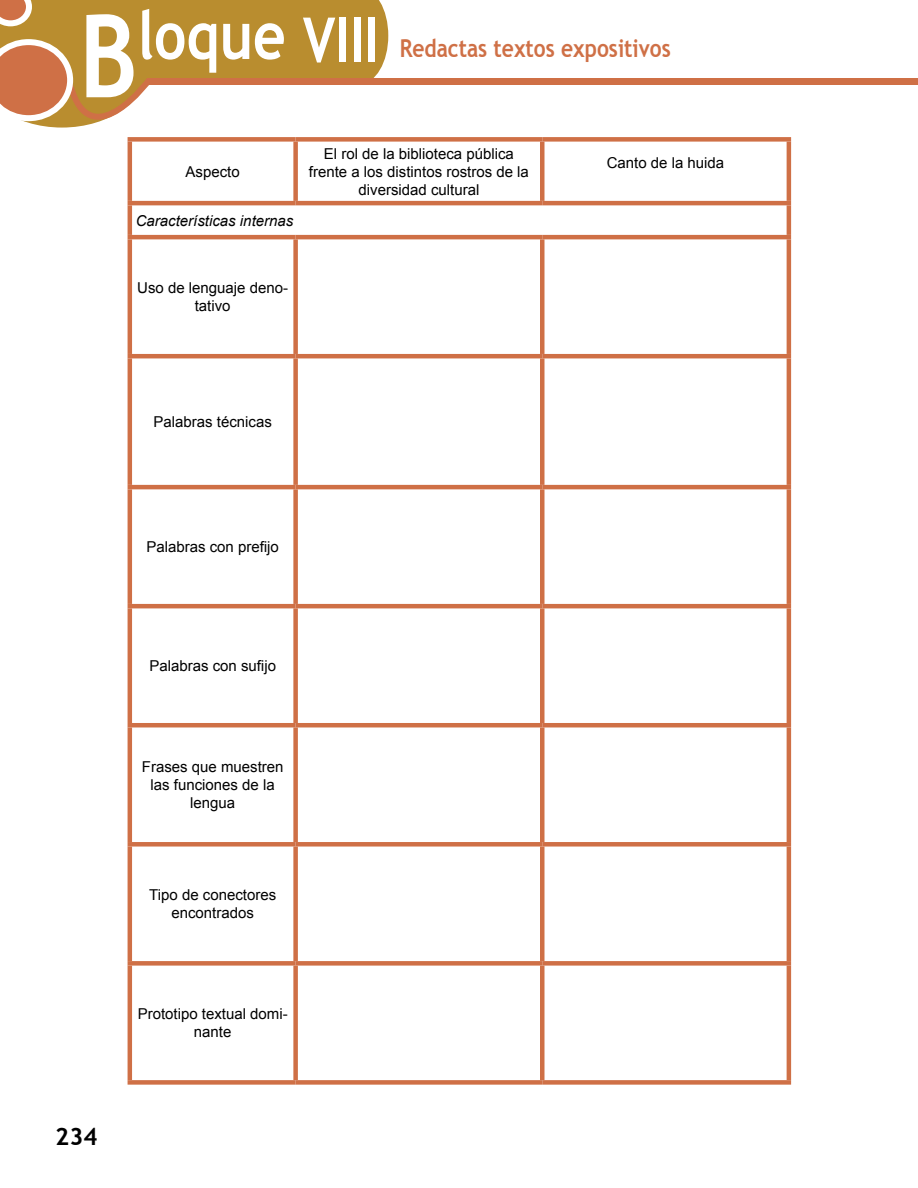
<style>
.page{position:relative;width:918px;height:1188px;background:#fff}
.page>*{position:absolute;margin:0;border:0;box-sizing:border-box;transform-origin:0 0}
.t1{font:700 67.05px "Trebuchet MS";color:#fff;scale:.85 1}
.t2{font:700 24.75px "Trebuchet MS";color:#cf7046;scale:.85 1}
.t3{font:700 24px "Trebuchet MS";color:#000}
.t4{font:15px/18px "Arial";color:#000;text-align:center}
.t5{font:italic 15px "Arial";color:#000}
.s1{font-size:115.05px}
.s2{font-size:61.95px}
</style>
<div class="page">
<svg style="left:355px;top:0;width:33px;height:78px;background:#c09844"></svg>
<div style="left:0;top:0;width:355px;height:78px;background:#b98d2f"></div>
<svg style="left:0;top:0;width:155px;height:162px"></svg>
<div style="left:147px;top:78px;width:771px;height:7px;background:#cf7046"></div>
<div style="left:128px;top:137px;width:168px;height:5px;background:#cf7046"></div>
<hr style="left:128px;top:142px;width:4px;height:59px;background:#cf7046">
<hr style="left:128px;top:205px;width:4px;height:30px;background:#cf7046">
<hr style="left:128px;top:239px;width:4px;height:115px;background:#cf7046">
<hr style="left:128px;top:358px;width:4px;height:127px;background:#cf7046">
<hr style="left:128px;top:489px;width:4px;height:115px;background:#cf7046">
<hr style="left:128px;top:608px;width:4px;height:115px;background:#cf7046">
<hr style="left:128px;top:727px;width:4px;height:115px;background:#cf7046">
<hr style="left:128px;top:847px;width:4px;height:114px;background:#cf7046">
<hr style="left:128px;top:966px;width:4px;height:114px;background:#cf7046">
<div style="left:296px;top:137px;width:246px;height:5px;background:#cf7046"></div>
<div style="left:293px;top:142px;width:5px;height:59px;background:#cf7046"></div>
<div style="left:542px;top:137px;width:249px;height:5px;background:#cf7046"></div>
<hr style="left:540px;top:142px;width:4px;height:59px;background:#cf7046">
<hr style="left:787px;top:142px;width:4px;height:59px;background:#cf7046">
<hr style="left:787px;top:205px;width:4px;height:30px;background:#cf7046">
<div style="left:293px;top:239px;width:5px;height:115px;background:#cf7046"></div>
<hr style="left:540px;top:239px;width:4px;height:115px;background:#cf7046">
<hr style="left:787px;top:239px;width:4px;height:115px;background:#cf7046">
<div style="left:293px;top:358px;width:5px;height:127px;background:#cf7046"></div>
<hr style="left:540px;top:358px;width:4px;height:127px;background:#cf7046">
<hr style="left:787px;top:358px;width:4px;height:127px;background:#cf7046">
<div style="left:293px;top:489px;width:5px;height:115px;background:#cf7046"></div>
<hr style="left:540px;top:489px;width:4px;height:115px;background:#cf7046">
<hr style="left:787px;top:489px;width:4px;height:115px;background:#cf7046">
<div style="left:293px;top:608px;width:5px;height:115px;background:#cf7046"></div>
<hr style="left:540px;top:608px;width:4px;height:115px;background:#cf7046">
<hr style="left:787px;top:608px;width:4px;height:115px;background:#cf7046">
<div style="left:293px;top:727px;width:5px;height:115px;background:#cf7046"></div>
<hr style="left:540px;top:727px;width:4px;height:115px;background:#cf7046">
<hr style="left:787px;top:727px;width:4px;height:115px;background:#cf7046">
<div style="left:293px;top:847px;width:5px;height:114px;background:#cf7046"></div>
<hr style="left:540px;top:847px;width:4px;height:114px;background:#cf7046">
<hr style="left:787px;top:847px;width:4px;height:114px;background:#cf7046">
<div style="left:293px;top:966px;width:5px;height:114px;background:#cf7046"></div>
<hr style="left:540px;top:966px;width:4px;height:114px;background:#cf7046">
<hr style="left:787px;top:966px;width:4px;height:114px;background:#cf7046">
<hr style="left:128px;top:201px;width:168px;height:4px;background:#cf7046">
<hr style="left:296px;top:201px;width:246px;height:4px;background:#cf7046">
<hr style="left:542px;top:201px;width:249px;height:4px;background:#cf7046">
<hr style="left:128px;top:235px;width:168px;height:4px;background:#cf7046">
<hr style="left:296px;top:235px;width:246px;height:4px;background:#cf7046">
<hr style="left:542px;top:235px;width:249px;height:4px;background:#cf7046">
<hr style="left:128px;top:354px;width:168px;height:4px;background:#cf7046">
<hr style="left:296px;top:354px;width:246px;height:4px;background:#cf7046">
<hr style="left:542px;top:354px;width:249px;height:4px;background:#cf7046">
<hr style="left:128px;top:485px;width:168px;height:4px;background:#cf7046">
<hr style="left:296px;top:485px;width:246px;height:4px;background:#cf7046">
<hr style="left:542px;top:485px;width:249px;height:4px;background:#cf7046">
<hr style="left:128px;top:604px;width:168px;height:4px;background:#cf7046">
<hr style="left:296px;top:604px;width:246px;height:4px;background:#cf7046">
<hr style="left:542px;top:604px;width:249px;height:4px;background:#cf7046">
<hr style="left:128px;top:723px;width:168px;height:4px;background:#cf7046">
<hr style="left:296px;top:723px;width:246px;height:4px;background:#cf7046">
<hr style="left:542px;top:723px;width:249px;height:4px;background:#cf7046">
<div style="left:128px;top:842px;width:168px;height:5px;background:#cf7046"></div>
<div style="left:296px;top:842px;width:246px;height:5px;background:#cf7046"></div>
<div style="left:542px;top:842px;width:249px;height:5px;background:#cf7046"></div>
<div style="left:128px;top:961px;width:168px;height:5px;background:#cf7046"></div>
<div style="left:296px;top:961px;width:246px;height:5px;background:#cf7046"></div>
<div style="left:542px;top:961px;width:249px;height:5px;background:#cf7046"></div>
<div style="left:128px;top:1080px;width:168px;height:5px;background:#cf7046"></div>
<div style="left:296px;top:1080px;width:246px;height:5px;background:#cf7046"></div>
<div style="left:542px;top:1080px;width:249px;height:5px;background:#cf7046"></div>
<h1 class="t1" style="left:79px;top:-7px;width:354px"><span class="s1">B</span>loque <span class="s2">VIII</span></h1>
<h2 class="t2" style="left:400px;top:33px;width:321px">Redactas textos expositivos</h2>
<p class="t4" style="left:186px;top:163px;width:56px">Aspecto</p>
<p class="t5" style="left:136px;top:211px;width:159px">Características internas</p>
<p class="t4" style="left:309px;top:145px;width:222px">El rol de la biblioteca pública frente a los distintos rostros de la diversidad cultural</p>
<p class="t4" style="left:607px;top:154px;width:119px">Canto de la huida</p>
<p class="t4" style="left:137px;top:279px;width:152px">Uso de lenguaje deno&shy;tativo</p>
<p class="t4" style="left:154px;top:413px;width:120px">Palabras técnicas</p>
<h3 class="t3" style="left:55px;top:1121px;width:44px">234</h3>
<p class="t4" style="left:146px;top:538px;width:134px">Palabras con prefijo</p>
<p class="t4" style="left:149px;top:657px;width:128px">Palabras con sufijo</p>
<p class="t4" style="left:142px;top:758px;width:143px">Frases que muestren las funciones de la lengua</p>
<p class="t4" style="left:149px;top:886px;width:129px">Tipo de conectores encontrados</p>
<p class="t4" style="left:138px;top:1005px;width:152px">Prototipo textual domi&shy;nante</p>
</div>
